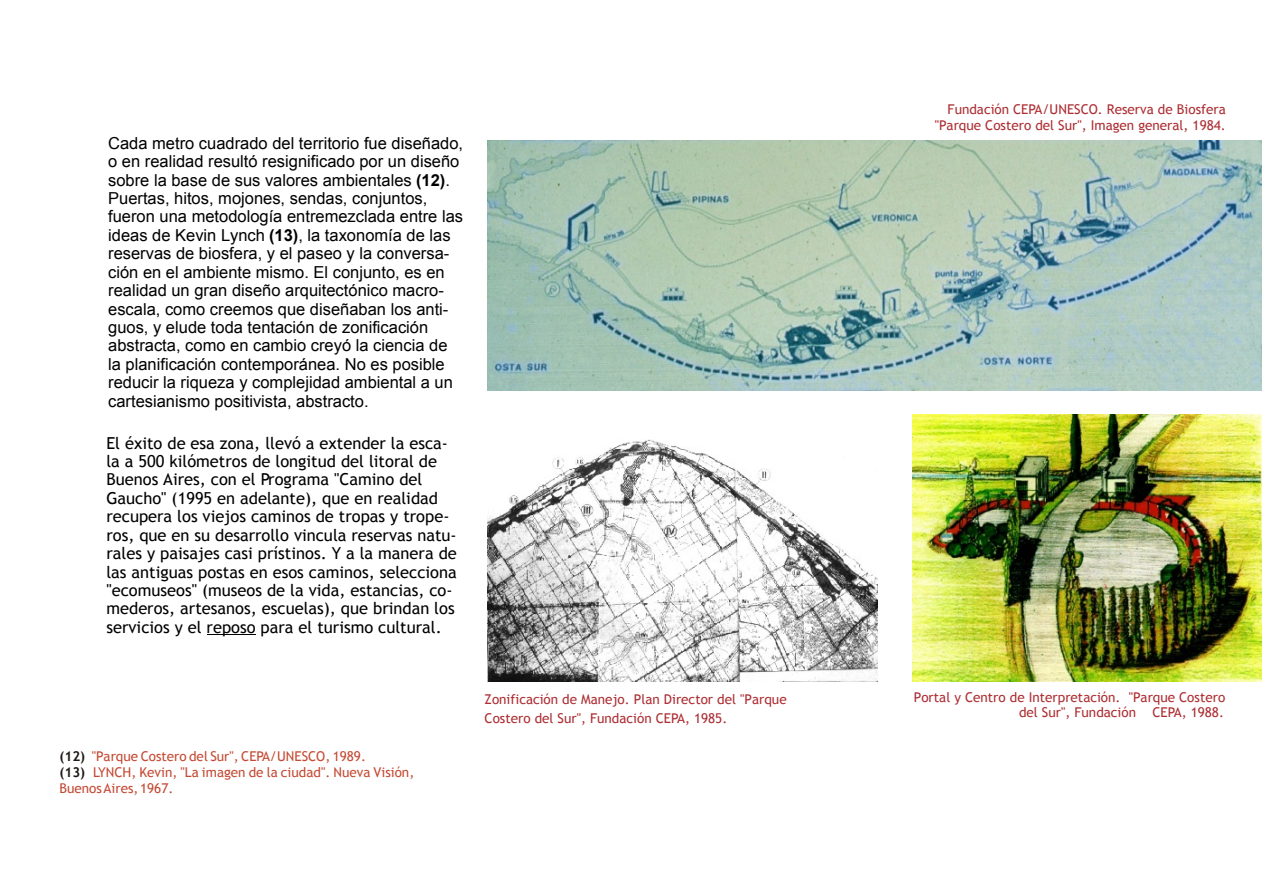
<style>
.page{position:relative;width:1263px;height:894px;background:#fff}
.page>*{position:absolute;margin:0;border:0;box-sizing:border-box;transform-origin:0 0}
.t1{font:16.5px/18.5px "Arial";color:#000}
.t2{font:16.5px/18.5px "Trebuchet MS";color:#000}
.t3{font:13.5px/15.8px "Trebuchet MS";color:#ad2e33;text-align:right}
.t4{font:13.5px "Trebuchet MS";color:#c44a33}
.t5{font:700 13.5px/15.8px "Trebuchet MS";color:#1f1a17}
.s1{font-weight:700}
</style>
<div class="page">
<img style="left:487px;top:140px;width:774px;height:251px">
<img style="left:487px;top:439px;width:391px;height:243px">
<img style="left:912px;top:414px;width:349px;height:267px">
<hr style="left:207px;top:634px;width:49px;height:1px;background:#000">
<p class="t1" style="left:108px;top:135px;width:356px">Cada metro cuadrado del territorio fue diseñado, o en realidad resultó resignificado por un diseño sobre la base de sus valores ambientales <span class="s1">(12)</span>.<br>Puertas, hitos, mojones, sendas, conjuntos, fueron una metodología entremezclada entre las ideas de Kevin Lynch <span class="s1">(13)</span>, la taxonomía de las reservas de biosfera, y el paseo y la conversa&shy;ción en el ambiente mismo. El conjunto, es en realidad un gran diseño arquitectónico macro&shy;escala, como creemos que diseñaban los anti&shy;guos, y elude toda tentación de zonificación abstracta, como en cambio creyó la ciencia de la planificación contemporánea. No es posible reducir la riqueza y complejidad ambiental a un cartesianismo positivista, abstracto.</p>
<p class="t2" style="left:106px;top:435px;width:352px">El éxito de esa zona, llevó a extender la esca&shy;la a 500 kilómetros de longitud del litoral de Buenos Aires, con el Programa "Camino del Gaucho" (1995 en adelante), que en realidad recupera los viejos caminos de tropas y trope&shy;ros, que en su desarrollo vincula reservas natu&shy;rales y paisajes casi prístinos. Y a la manera de las antiguas postas en esos caminos, selecciona "ecomuseos" (museos de la vida, estancias, co&shy;mederos, artesanos, escuelas), que brindan los servicios y el reposo para el turismo cultural.</p>
<p class="t5" style="left:59px;top:750px;width:27px">(12) (13)</p>
<p class="t4" style="left:92px;top:751px;width:276px">"Parque Costero del Sur", CEPA/UNESCO, 1989.</p>
<p class="t4" style="left:93px;top:767px;width:323px">LYNCH, Kevin, "La imagen de la ciudad". Nueva Visión,</p>
<p class="t4" style="left:59px;top:783px;width:115px">Buenos Aires, 1967.</p>
<p class="t3" style="left:935px;top:102px;width:293px">Fundación CEPA/UNESCO. Reserva de Biosfera "Parque Costero del Sur", Imagen general, 1984.</p>
<p class="t3" style="left:485px;top:691px;width:304px;line-height:18.5px;text-align:left">Zonificación de Manejo. Plan Director del "Parque<br>Costero del Sur", Fundación CEPA, 1985.</p>
<p class="t3" style="left:914px;top:690px;width:313px">Portal y Centro de Interpretación. "Parque Costero del Sur", Fundación CEPA, 1988.</p>
</div>
